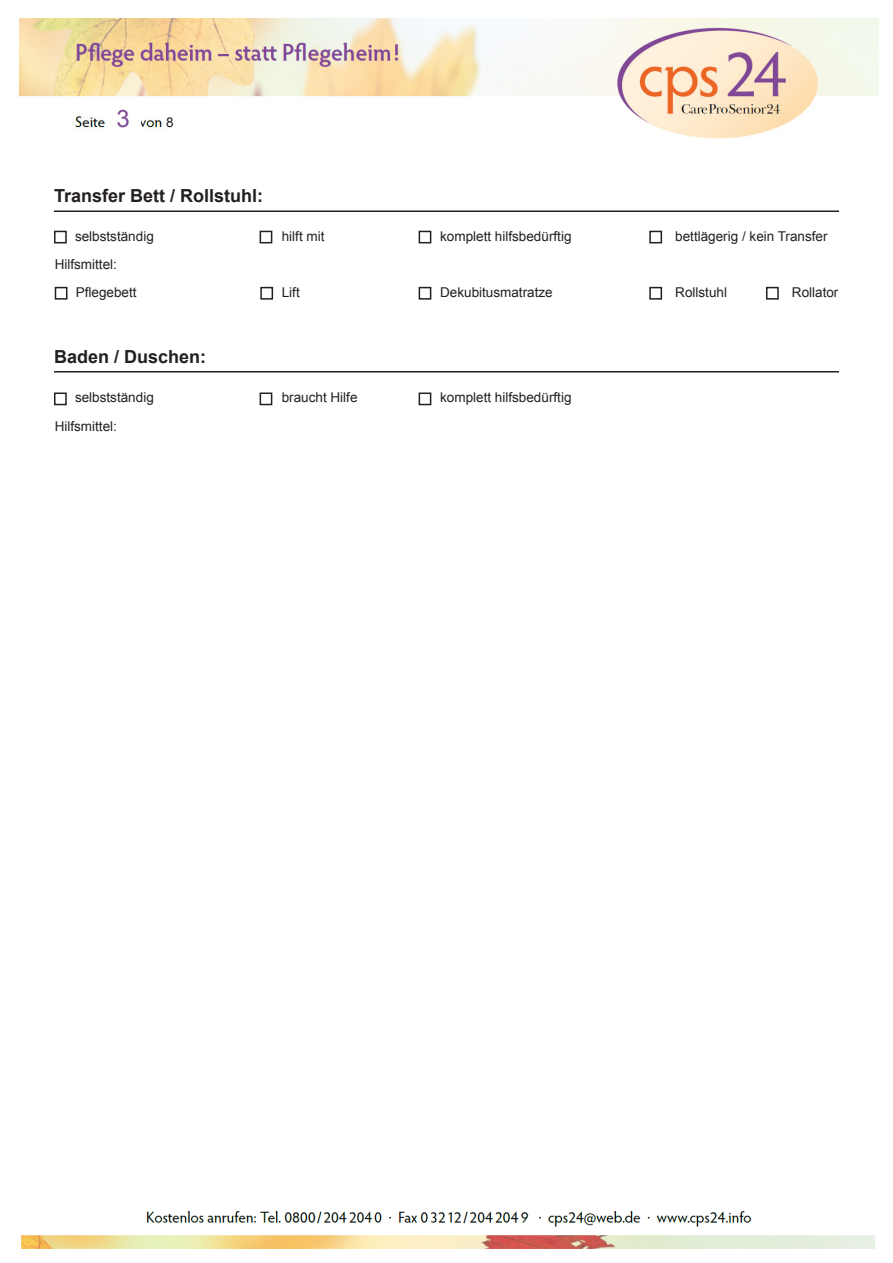
<style>
.page{position:relative;width:893px;height:1263px;background:#fff}
.page>*{position:absolute;margin:0;border:0;box-sizing:border-box;transform-origin:0 0}
.t1{font:24px "Arial";color:#7f4997}
.t2{font:700 18px "Arial";color:#231f20}
.t3{font:13.5px/27.5px "Arial";color:#231f20}
</style>
<div class="page">
<img style="left:19px;top:18px;width:860px;height:121px">
<div style="left:116px;top:106px;width:24px;height:30px;background:#fff"></div>
<div style="left:166px;top:110px;width:24px;height:29px;background:#fff"></div>
<hr style="left:54px;top:210px;width:785px;height:2px;background:#231f20">
<div style="left:54px;top:231px;width:13px;height:12px;border:2px solid #231f20"></div>
<div style="left:260px;top:231px;width:12px;height:12px;border:2px solid #231f20"></div>
<div style="left:419px;top:231px;width:12px;height:12px;border:2px solid #231f20"></div>
<div style="left:649px;top:231px;width:13px;height:12px;border:2px solid #231f20"></div>
<div style="left:55px;top:287px;width:12px;height:13px;border:2px solid #231f20"></div>
<div style="left:260px;top:287px;width:13px;height:13px;border:2px solid #231f20"></div>
<div style="left:419px;top:287px;width:12px;height:13px;border:2px solid #231f20"></div>
<div style="left:649px;top:287px;width:13px;height:13px;border:2px solid #231f20"></div>
<div style="left:766px;top:287px;width:13px;height:13px;border:2px solid #231f20"></div>
<hr style="left:54px;top:371px;width:785px;height:1px;background:#231f20">
<div style="left:54px;top:392px;width:13px;height:13px;border:2px solid #231f20"></div>
<div style="left:260px;top:392px;width:12px;height:13px;border:2px solid #231f20"></div>
<div style="left:419px;top:392px;width:12px;height:13px;border:2px solid #231f20"></div>
<img style="left:21px;top:1211px;width:854px;height:38px">
<h1 class="t1" style="left:116px;top:103px;width:15px">3</h1>
<p class="t3" style="left:166px;top:109px;width:9px">8</p>
<h2 class="t2" style="left:54px;top:184px;width:211px">Transfer Bett / Rollstuhl:</h2>
<p class="t3" style="left:75px;top:222px;width:80px">selbstständig</p>
<p class="t3" style="left:282px;top:222px;width:44px">hilft mit</p>
<p class="t3" style="left:440px;top:222px;width:133px">komplett hilfsbedürftig</p>
<p class="t3" style="left:675px;top:222px;width:154px">bettlägerig / kein Transfer</p>
<p class="t3" style="left:76px;top:251px;width:62px;text-indent:-21px">Hilfsmittel:<br>Pflegebett</p>
<p class="t3" style="left:282px;top:278px;width:20px">Lift</p>
<p class="t3" style="left:440px;top:278px;width:114px">Dekubitusmatratze</p>
<p class="t3" style="left:675px;top:278px;width:53px">Rollstuhl</p>
<p class="t3" style="left:792px;top:278px;width:48px">Rollator</p>
<h2 class="t2" style="left:54px;top:345px;width:154px">Baden / Duschen:</h2>
<p class="t3" style="left:75px;top:384px;width:80px">selbstständig</p>
<p class="t3" style="left:282px;top:384px;width:77px">braucht Hilfe</p>
<p class="t3" style="left:440px;top:384px;width:133px">komplett hilfsbedürftig</p>
<p class="t3" style="left:55px;top:413px;width:64px">Hilfsmittel:</p>
</div>
